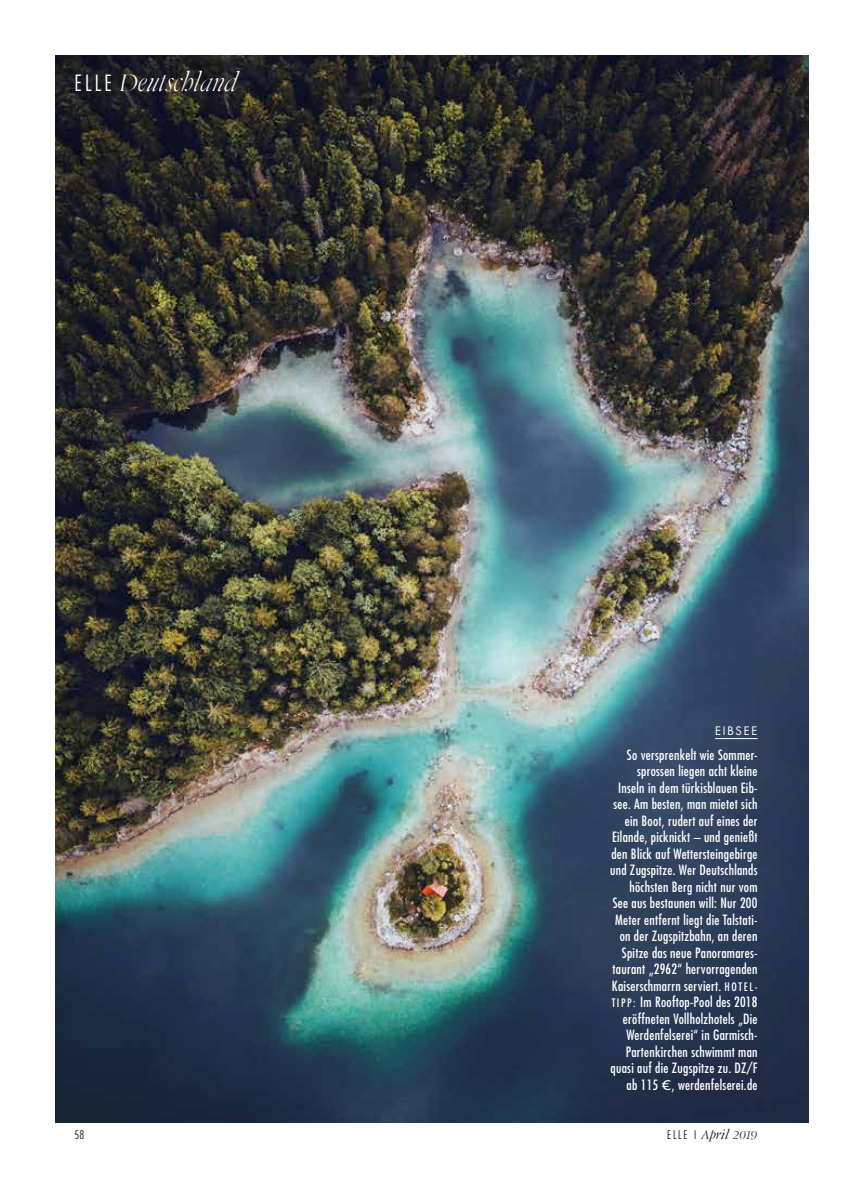
<style>
.page{position:relative;width:864px;height:1178px;background:#fff}
.page>*{position:absolute;margin:0;border:0;box-sizing:border-box;transform-origin:0 0}
.t1{font:italic 300 27px "Garamond ELLE";letter-spacing:-.025em;color:#fff}
.t2{font:condensed 13.8px/16.5px "Futura";letter-spacing:.02em;color:#fff;text-align:right}
.t3{font:italic 13.5px "Garamond ELLE";letter-spacing:-.03em;color:#231f20}
.t4{font:300 condensed 11.7px "Futura";color:#231f20}
.t5{font:11.4px "Futura";letter-spacing:.15em;color:#fff}
.s1{font-family:"Futura";font-style:normal;font-stretch:condensed;font-size:21.75px}
.s2{font-size:11.4px}
.s3{font-family:"Elletura";font-weight:500;font-stretch:normal}
.s4{font-family:"Futura";font-weight:300;font-style:normal;font-stretch:condensed;font-size:11.7px}
</style>
<div class="page">
<img style="left:55px;top:55px;width:753px;height:1067px">
<hr style="left:714px;top:738px;width:43px;height:1px;background:#fff">
<h1 class="t1" style="left:74px;top:68px;width:165px"><span class="s1">E L L E</span> Deutschland</h1>
<p class="t5" style="left:714px;top:723px;width:44px">EIBSEE</p>
<p class="t2" style="left:609px;top:746px;width:149px">So versprenkelt wie Sommer&shy;sprossen liegen acht kleine<br>Inseln in dem türkisblauen Eib&shy;see. Am besten, man mietet sich ein Boot, rudert auf eines der<br>Eilande, picknickt – und genießt den Blick auf Wettersteingebirge und Zugspitze. Wer Deutschlands höchsten Berg nicht nur vom<br>See aus bestaunen will: Nur 200<br>Meter entfernt liegt die Talstati&shy;on der Zugspitzbahn, an deren<br>Spitze das neue Panoramares&shy;taurant „2962“ hervorragenden<br>Kaiserschmarrn serviert. <span class="s2">HOTEL-<br>TIPP:</span> Im Rooftop-Pool des 2018 eröffneten Vollholzhotels „Die<br>Werdenfelserei“ in Garmisch-<br>Partenkirchen schwimmt man quasi auf die Zugspitze zu. DZ/F ab 115 <span class="s3">¤</span>, werdenfelserei.de</p>
<p class="t4" style="left:74px;top:1127px;width:11px">58</p>
<p class="t3" style="left:667px;top:1127px;width:92px"><span class="s4">E L L E I</span> April 2019</p>
</div>
